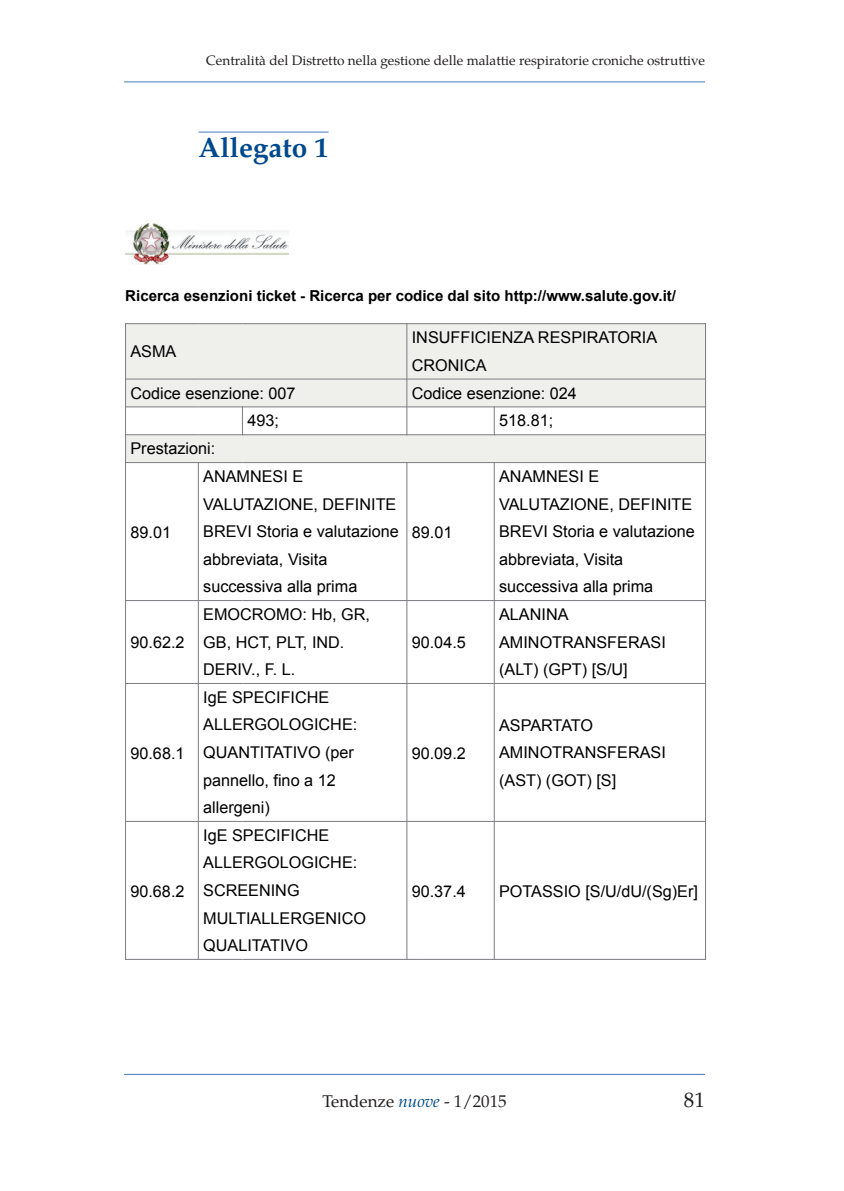
<style>
.page{position:relative;width:844px;height:1191px;background:#fff}
.page>*{position:absolute;margin:0;border:0;box-sizing:border-box;transform-origin:0 0}
.t1{font:700 28px "Te X Gyre Pagella";color:#01498e}
.t2{font:21px "Te X Gyre Pagella";color:#231f20}
.t3{font:16.97px "Te X Gyre Pagella";color:#231f20}
.t4{font:16.28px/27.5px "Arial";color:#000}
.t5{font:700 15.05px "Arial";color:#000}
.t6{font:13.65px "Te X Gyre Pagella";color:#231f20}
.s1{font-style:italic;color:#01498e}
</style>
<div class="page">
<hr style="left:124px;top:1074px;width:580px;height:1px;background:#4a78bd">
<hr style="left:124px;top:82px;width:580px;height:1px;background:#4a78bd">
<img style="left:125px;top:223px;width:163px;height:42px">
<div style="left:125px;top:324px;width:282px;height:55px;background:#efefec"></div>
<div style="left:407px;top:324px;width:298px;height:55px;background:#efefec"></div>
<div style="left:125px;top:379px;width:282px;height:28px;background:#efefec"></div>
<div style="left:407px;top:379px;width:298px;height:28px;background:#efefec"></div>
<div style="left:125px;top:435px;width:580px;height:27px;background:#efefec"></div>
<hr style="left:198px;top:462px;width:1px;height:498px;background:#7c7d82">
<svg style="left:242px;top:407px;width:1px;height:27px"></svg>
<hr style="left:406px;top:323px;width:1px;height:84px;background:#7c7d82">
<hr style="left:406px;top:462px;width:1px;height:498px;background:#7c7d82">
<svg style="left:494px;top:407px;width:1px;height:27px"></svg>
<hr style="left:494px;top:462px;width:1px;height:498px;background:#7c7d82">
<hr style="left:125px;top:379px;width:73px;height:1px;background:#7c7d82">
<hr style="left:198px;top:379px;width:44px;height:1px;background:#7c7d82">
<hr style="left:242px;top:379px;width:165px;height:1px;background:#7c7d82">
<svg style="left:407px;top:379px;width:16px;height:1px"></svg>
<hr style="left:423px;top:379px;width:71px;height:1px;background:#7c7d82">
<hr style="left:494px;top:379px;width:212px;height:1px;background:#7c7d82">
<hr style="left:125px;top:406px;width:73px;height:1px;background:#7c7d82">
<hr style="left:198px;top:406px;width:44px;height:1px;background:#7c7d82">
<hr style="left:242px;top:406px;width:165px;height:1px;background:#7c7d82">
<svg style="left:406px;top:406px;width:17px;height:28px"></svg>
<hr style="left:423px;top:406px;width:71px;height:1px;background:#7c7d82">
<hr style="left:494px;top:406px;width:212px;height:1px;background:#7c7d82">
<hr style="left:125px;top:434px;width:73px;height:1px;background:#7c7d82">
<hr style="left:198px;top:434px;width:296px;height:1px;background:#7c7d82">
<hr style="left:494px;top:434px;width:212px;height:1px;background:#7c7d82">
<hr style="left:125px;top:462px;width:73px;height:1px;background:#7c7d82">
<hr style="left:198px;top:462px;width:44px;height:1px;background:#7c7d82">
<hr style="left:242px;top:462px;width:165px;height:1px;background:#7c7d82">
<svg style="left:407px;top:462px;width:16px;height:1px"></svg>
<hr style="left:423px;top:462px;width:71px;height:1px;background:#7c7d82">
<hr style="left:494px;top:462px;width:212px;height:1px;background:#7c7d82">
<hr style="left:125px;top:600px;width:73px;height:1px;background:#7c7d82">
<hr style="left:198px;top:600px;width:44px;height:1px;background:#7c7d82">
<hr style="left:242px;top:600px;width:165px;height:1px;background:#7c7d82">
<svg style="left:407px;top:600px;width:16px;height:1px"></svg>
<hr style="left:423px;top:600px;width:71px;height:1px;background:#7c7d82">
<hr style="left:494px;top:600px;width:212px;height:1px;background:#7c7d82">
<hr style="left:125px;top:683px;width:73px;height:1px;background:#7c7d82">
<hr style="left:198px;top:683px;width:44px;height:1px;background:#7c7d82">
<hr style="left:242px;top:683px;width:165px;height:1px;background:#7c7d82">
<svg style="left:407px;top:683px;width:16px;height:1px"></svg>
<hr style="left:423px;top:683px;width:71px;height:1px;background:#7c7d82">
<hr style="left:494px;top:683px;width:212px;height:1px;background:#7c7d82">
<hr style="left:125px;top:821px;width:73px;height:1px;background:#7c7d82">
<hr style="left:198px;top:821px;width:44px;height:1px;background:#7c7d82">
<hr style="left:242px;top:821px;width:165px;height:1px;background:#7c7d82">
<svg style="left:407px;top:821px;width:16px;height:1px"></svg>
<hr style="left:423px;top:821px;width:71px;height:1px;background:#7c7d82">
<hr style="left:494px;top:821px;width:212px;height:1px;background:#7c7d82">
<hr style="left:125px;top:959px;width:73px;height:1px;background:#7c7d82">
<hr style="left:198px;top:959px;width:44px;height:1px;background:#7c7d82">
<hr style="left:242px;top:959px;width:165px;height:1px;background:#7c7d82">
<svg style="left:407px;top:959px;width:16px;height:1px"></svg>
<hr style="left:423px;top:959px;width:71px;height:1px;background:#7c7d82">
<hr style="left:494px;top:959px;width:212px;height:1px;background:#7c7d82">
<hr style="left:125px;top:323px;width:1px;height:84px;background:#7c7d82">
<svg style="left:125px;top:407px;width:1px;height:55px"></svg>
<hr style="left:125px;top:462px;width:1px;height:498px;background:#7c7d82">
<hr style="left:705px;top:323px;width:1px;height:84px;background:#7c7d82">
<svg style="left:705px;top:407px;width:1px;height:55px"></svg>
<hr style="left:705px;top:462px;width:1px;height:498px;background:#7c7d82">
<hr style="left:125px;top:323px;width:73px;height:1px;background:#7c7d82">
<hr style="left:198px;top:323px;width:44px;height:1px;background:#7c7d82">
<hr style="left:242px;top:323px;width:165px;height:1px;background:#7c7d82">
<svg style="left:407px;top:323px;width:16px;height:1px"></svg>
<hr style="left:423px;top:323px;width:71px;height:1px;background:#7c7d82">
<hr style="left:494px;top:323px;width:212px;height:1px;background:#7c7d82">
<hr style="left:198px;top:132px;width:130px;height:1px;background:#4a78bd">
<p class="t6" style="left:206px;top:49px;width:500px">Centralità del Distretto nella gestione delle malattie respiratorie croniche ostruttive</p>
<h1 class="t1" style="left:198px;top:126px;width:131px">Allegato 1</h1>
<p class="t5" style="left:125px;top:286px;width:552px">Ricerca esenzioni ticket - Ricerca per codice dal sito http://www.salute.gov.it/</p>
<p class="t4" style="left:130px;top:338px;width:47px">ASMA</p>
<p class="t4" style="left:411px;top:324px;width:247px">INSUFFICIENZA RESPIRATORIA<br>CRONICA</p>
<p class="t4" style="left:130px;top:379px;width:166px">Codice esenzione: 007</p>
<p class="t4" style="left:411px;top:379px;width:166px">Codice esenzione: 024</p>
<p class="t4" style="left:247px;top:407px;width:33px">493;</p>
<p class="t4" style="left:499px;top:407px;width:56px">518.81;</p>
<p class="t4" style="left:130px;top:435px;width:86px">Prestazioni:</p>
<p class="t4" style="left:130px;top:518px;width:42px">89.01</p>
<p class="t4" style="left:203px;top:463px;width:197px">ANAMNESI E<br>VALUTAZIONE, DEFINITE<br>BREVI Storia e valutazione abbreviata, Visita successiva alla prima</p>
<p class="t4" style="left:411px;top:518px;width:42px">89.01</p>
<p class="t4" style="left:499px;top:463px;width:197px">ANAMNESI E<br>VALUTAZIONE, DEFINITE<br>BREVI Storia e valutazione abbreviata, Visita successiva alla prima</p>
<p class="t4" style="left:130px;top:628px;width:56px">90.62.2</p>
<p class="t4" style="left:203px;top:601px;width:168px">EMOCROMO: Hb, GR,<br>GB, HCT, PLT, IND.<br>DERIV., F. L.</p>
<p class="t4" style="left:411px;top:628px;width:56px">90.04.5</p>
<p class="t4" style="left:499px;top:601px;width:168px">ALANINA<br>AMINOTRANSFERASI (ALT) (GPT) [S/U]</p>
<p class="t4" style="left:130px;top:739px;width:56px">90.68.1</p>
<p class="t4" style="left:203px;top:683px;width:156px">IgE SPECIFICHE<br>ALLERGOLOGICHE:<br>QUANTITATIVO (per pannello, fino a 12 allergeni)</p>
<p class="t4" style="left:411px;top:739px;width:56px">90.09.2</p>
<p class="t4" style="left:499px;top:711px;width:168px">ASPARTATO<br>AMINOTRANSFERASI (AST) (GOT) [S]</p>
<p class="t4" style="left:130px;top:877px;width:56px">90.68.2</p>
<p class="t4" style="left:203px;top:821px;width:164px">IgE SPECIFICHE<br>ALLERGOLOGICHE:<br>SCREENING<br>MULTIALLERGENICO<br>QUALITATIVO</p>
<p class="t4" style="left:411px;top:877px;width:56px">90.37.4</p>
<p class="t4" style="left:499px;top:877px;width:200px">POTASSIO [S/U/dU/(Sg)Er]</p>
<p class="t3" style="left:322px;top:1088px;width:186px">Tendenze <span class="s1">nuove</span> - 1/2015</p>
<p class="t2" style="left:683px;top:1084px;width:22px">81</p>
</div>
